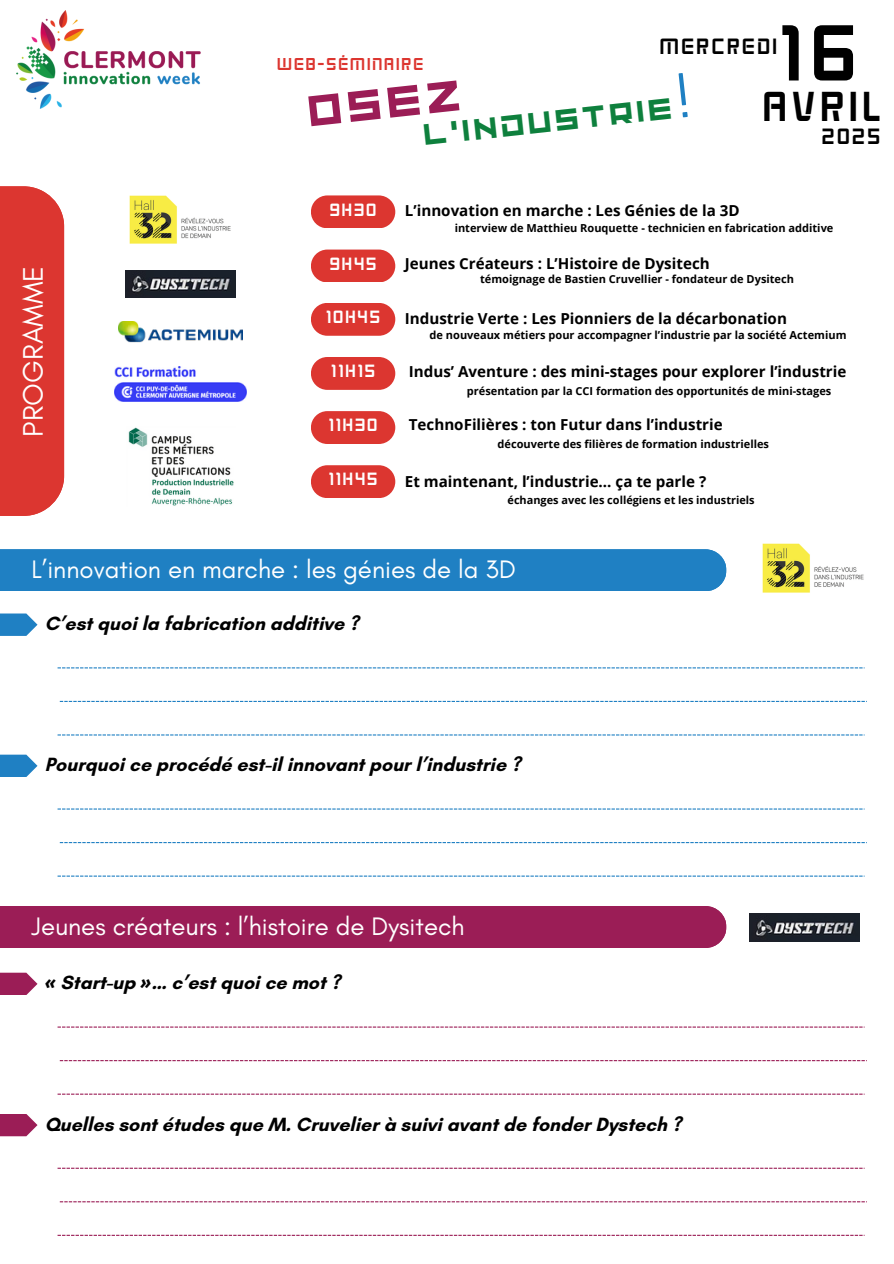
<style>
.page{position:relative;width:894px;height:1264px;background:#fff}
.page>*{position:absolute;margin:0;border:0;box-sizing:border-box;transform-origin:0 0}
.t1{font:79.05px "Roller";color:#000}
.t2{font:45.75px "Adriana";color:#9b1d56}
.t3{font:41.85px "Roller";letter-spacing:.115em;color:#000}
.t4{font:31.5px "Adriana";color:#0e803d}
.t5{font:28.8px "Glacial Indifference";color:#fff}
.t6{font:25.8px "Glacial Indifference";color:#fff}
.t7{font:22.05px "Roller";letter-spacing:.115em;color:#000}
.t8{font:700 19.5px "Glacial Indifference";color:#000}
.t9{font:17.7px "Roller";letter-spacing:.115em;color:#fff}
.t10{font:17.25px "Roller";letter-spacing:.115em;color:#dc3630}
.t11{font:700 15.15px "Open Sans";color:#000}
.t12{font:700 11.1px "Open Sans";color:#000}
.t13{font:700 10.95px "Open Sans";color:#000}
.s1{font-family:"Noto Sans";font-style:italic}
</style>
<div class="page">
<img style="left:16px;top:11px;width:185px;height:97px">
<div style="left:311px;top:195px;width:84px;height:33px;background:#dc3630;border-radius:16px"></div>
<div style="left:311px;top:249px;width:84px;height:33px;background:#dc3630;border-radius:16px"></div>
<div style="left:311px;top:303px;width:84px;height:33px;background:#dc3630;border-radius:16px"></div>
<div style="left:311px;top:357px;width:84px;height:33px;background:#dc3630;border-radius:16px"></div>
<div style="left:311px;top:411px;width:84px;height:33px;background:#dc3630;border-radius:16px"></div>
<div style="left:311px;top:465px;width:84px;height:33px;background:#dc3630;border-radius:16px"></div>
<img style="left:129px;top:195px;width:102px;height:49px">
<img style="left:128px;top:427px;width:106px;height:79px">
<img style="left:115px;top:366px;width:131px;height:35px">
<img style="left:125px;top:270px;width:111px;height:27px">
<img style="left:118px;top:322px;width:124px;height:20px">
<div style="left:0;top:186px;width:64px;height:330px;background:#dc3630"></div>
<svg style="left:0;top:613px;width:37px;height:23px"></svg>
<svg style="left:58px;top:734px;width:806px;height:1px"></svg>
<svg style="left:60px;top:701px;width:805px;height:1px"></svg>
<svg style="left:58px;top:667px;width:806px;height:1px"></svg>
<div style="left:0;top:549px;width:726px;height:42px;background:#1f80c3"></div>
<img style="left:762px;top:544px;width:102px;height:49px">
<svg style="left:0;top:754px;width:37px;height:23px"></svg>
<svg style="left:58px;top:875px;width:806px;height:1px"></svg>
<svg style="left:60px;top:842px;width:805px;height:1px"></svg>
<svg style="left:58px;top:808px;width:806px;height:1px"></svg>
<img style="left:749px;top:914px;width:110px;height:27px">
<div style="left:0;top:906px;width:726px;height:42px;background:#9b1d56"></div>
<svg style="left:0;top:972px;width:37px;height:23px"></svg>
<svg style="left:58px;top:1093px;width:806px;height:1px"></svg>
<svg style="left:60px;top:1060px;width:805px;height:1px"></svg>
<svg style="left:58px;top:1026px;width:806px;height:1px"></svg>
<svg style="left:0;top:1114px;width:37px;height:22px"></svg>
<svg style="left:58px;top:1234px;width:806px;height:1px"></svg>
<svg style="left:60px;top:1201px;width:805px;height:1px"></svg>
<svg style="left:58px;top:1167px;width:806px;height:1px"></svg>
<h5 class="t5" style="left:16px;top:436px;width:172px;rotate:-90deg">PROGRAMME</h5>
<p class="t1" style="left:779px;top:17px;width:78px">16</p>
<p class="t3" style="left:762px;top:87px;width:120px">AVRIL</p>
<h5 class="t7" style="left:821px;top:126px;width:60px">2025</h5>
<p class="t7" style="left:659px;top:36px;width:119px">MERCREDI</p>
<p class="t10" style="left:277px;top:56px;width:147px">WEB-SÉMINAIRE</p>
<p class="t2" style="left:304px;top:82px;width:155px;rotate:-6deg">OSEZ</p>
<h5 class="t4" style="left:421px;top:114px;width:251px;rotate:-6deg">L’INDUSTRIE</h5>
<h4 class="t9" style="left:329px;top:201px;width:48px">9H30</h4>
<h1 class="t9" style="left:329px;top:256px;width:48px">9H45</h1>
<h4 class="t9" style="left:326px;top:309px;width:55px">10H45</h4>
<p class="t9" style="left:331px;top:363px;width:45px">11H15</p>
<p class="t9" style="left:328px;top:417px;width:50px">11H30</p>
<h1 class="t9" style="left:328px;top:471px;width:50px">11H45</h1>
<h2 class="t11" style="left:405px;top:200px;width:336px">L’innovation en marche : Les Génies de la 3D</h2>
<h2 class="t12" style="left:454px;top:220px;width:380px">interview de Matthieu Rouquette - technicien en fabrication additive</h2>
<p class="t11" style="left:405px;top:253px;width:306px">Jeunes Créateurs : L’Histoire de Dysitech</p>
<p class="t12" style="left:480px;top:271px;width:315px">témoignage de Bastien Cruvellier - fondateur de Dysitech</p>
<p class="t11" style="left:405px;top:308px;width:383px">Industrie Verte : Les Pionniers de la décarbonation</p>
<p class="t12" style="left:429px;top:327px;width:418px">de nouveaux métiers pour accompagner l’industrie par la société Actemium</p>
<p class="t11" style="left:409px;top:361px;width:439px">Indus’ Aventure : des mini-stages pour explorer l’industrie</p>
<h5 class="t12" style="left:466px;top:383px;width:366px">présentation par la CCI formation des opportunités de mini-stages</h5>
<p class="t11" style="left:409px;top:413px;width:315px">TechnoFilières : ton Futur dans l’industrie</p>
<p class="t12" style="left:497px;top:436px;width:273px">découverte des filières de formation industrielles</p>
<p class="t11" style="left:405px;top:470px;width:303px">Et maintenant, l’industrie... ça te parle ?</p>
<p class="t13" style="left:507px;top:492px;width:248px">échanges avec les collégiens et les industriels</p>
<p class="t6" style="left:32px;top:553px;width:485px">L’innovation en marche : les génies de la 3D</p>
<p class="t8" style="left:45px;top:611px;width:315px">C’est quoi la fabrication additive ?</p>
<h5 class="t8" style="left:45px;top:753px;width:477px">Pourquoi ce procédé est-il innovant pour l’industrie ?</h5>
<p class="t6" style="left:32px;top:910px;width:434px">Jeunes créateurs : l’histoire de Dysitech</p>
<p class="t8" style="left:45px;top:970px;width:297px"><span class="s1">«</span> Start-up <span class="s1">»</span>… c’est quoi ce mot ?</p>
<h5 class="t8" style="left:45px;top:1112px;width:638px">Quelles sont études que M. Cruvelier à suivi avant de fonder Dystech ?</h5>
</div>
